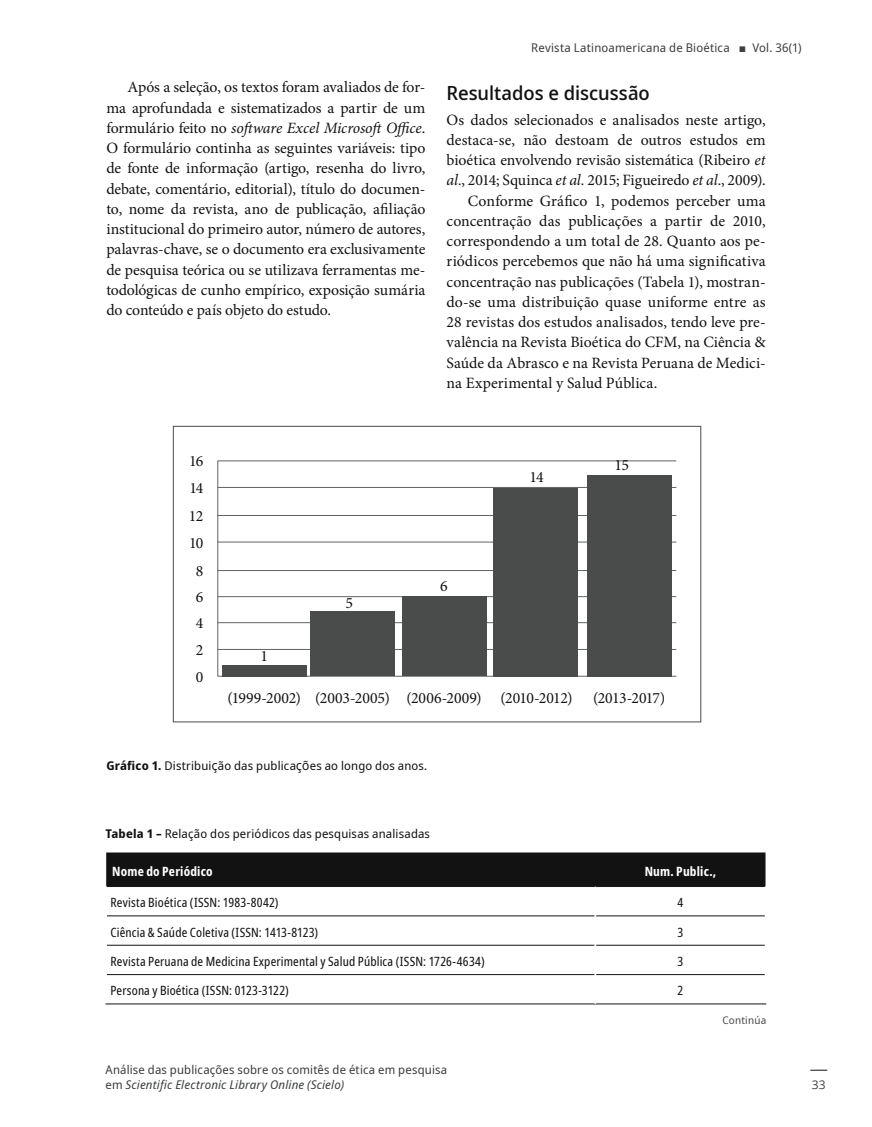
<style>
.page{position:relative;width:872px;height:1127px;background:#fff}
.page>*{position:absolute;margin:0;border:0;box-sizing:border-box;transform-origin:0 0}
.t1{font:500 19.5px "Noto Sans Display";color:#121212}
.t2{font:15.75px/20.2px "Minion Pro";color:#121212;text-align:justify}
.t3{font:15.75px "Minion Pro";letter-spacing:-.04em;color:#121212}
.t4{font:condensed 12.75px "Noto Sans Display";letter-spacing:.015em;color:#121212}
.t5{font:700 condensed 12.75px "Noto Sans Display";letter-spacing:.015em;color:#fff}
.t6{font:12px/15px "Noto Sans Display";letter-spacing:.015em;color:#3d3f3f}
.t7{font:12px "Noto Sans Display";letter-spacing:.015em;color:#121212}
.t8{font:12px "Open Sans";color:#3d3f3f}
.t9{font:10.5px "Noto Sans Display";letter-spacing:.02em;color:#4a4c4b}
.s1{font-style:italic}
.s2{font-weight:700}
</style>
<div class="page">
<svg style="left:810px;top:1070px;width:17px;height:1px"></svg>
<div style="left:106px;top:852px;width:659px;height:34px;background:#121212"></div>
<svg style="left:106px;top:886px;width:659px;height:90px"></svg>
<hr style="left:107px;top:886px;width:488px;height:1px;background:#121212">
<hr style="left:595px;top:886px;width:169px;height:1px;background:#121212">
<hr style="left:107px;top:915px;width:487px;height:1px;background:#121212">
<hr style="left:596px;top:915px;width:168px;height:1px;background:#121212">
<hr style="left:107px;top:945px;width:487px;height:1px;background:#121212">
<hr style="left:596px;top:945px;width:168px;height:1px;background:#121212">
<hr style="left:107px;top:974px;width:487px;height:1px;background:#121212">
<hr style="left:596px;top:974px;width:168px;height:1px;background:#121212">
<hr style="left:105px;top:1003px;width:490px;height:1px;background:#121212">
<hr style="left:595px;top:1003px;width:171px;height:1px;background:#121212">
<hr style="left:594px;top:887px;width:2px;height:29px;background:#fff">
<hr style="left:594px;top:916px;width:2px;height:29px;background:#fff">
<hr style="left:594px;top:945px;width:2px;height:29px;background:#fff">
<hr style="left:594px;top:974px;width:2px;height:30px;background:#fff">
<hr style="left:218px;top:461px;width:458px;height:1px;background:#606362">
<hr style="left:218px;top:487px;width:458px;height:1px;background:#606362">
<hr style="left:218px;top:515px;width:458px;height:1px;background:#606362">
<hr style="left:218px;top:542px;width:458px;height:1px;background:#606362">
<hr style="left:218px;top:570px;width:458px;height:1px;background:#606362">
<hr style="left:218px;top:596px;width:458px;height:1px;background:#606362">
<hr style="left:218px;top:622px;width:458px;height:1px;background:#606362">
<hr style="left:218px;top:649px;width:458px;height:1px;background:#606362">
<hr style="left:218px;top:676px;width:458px;height:1px;background:#606362">
<hr style="left:217px;top:461px;width:1px;height:215px;background:#606362">
<div style="left:587px;top:475px;width:84px;height:201px;background:#4a4c4b"></div>
<div style="left:493px;top:488px;width:84px;height:188px;background:#4a4c4b"></div>
<div style="left:402px;top:596px;width:84px;height:80px;background:#4a4c4b"></div>
<div style="left:310px;top:611px;width:85px;height:65px;background:#4a4c4b"></div>
<div style="left:222px;top:665px;width:84px;height:11px;background:#4a4c4b"></div>
<div style="left:173px;top:426px;width:528px;height:296px;border:1px solid #4a4c4b"></div>
<p class="t6" style="left:531px;top:41px;width:272px">Revista Latinoamericana de Bioética ■ Vol. 36(1)</p>
<p class="t2" style="left:106px;top:77px;width:320px;text-indent:21px">Após a seleção, os textos foram avaliados de for&shy;ma aprofundada e sistematizados a partir de um formulário feito no <span class="s1">software Excel Microsoft Office</span>.<br>O formulário continha as seguintes variáveis: tipo de fonte de informação (artigo, resenha do livro, debate, comentário, editorial), título do documen&shy;to, nome da revista, ano de publicação, afiliação institucional do primeiro autor, número de autores, palavras-chave, se o documento era exclusivamente de pesquisa teórica ou se utilizava ferramentas me&shy;todológicas de cunho empírico, exposição sumária do conteúdo e país objeto do estudo.</p>
<p class="t1" style="left:446px;top:79px;width:205px">Resultados e discussão</p>
<p class="t2" style="left:446px;top:110px;width:320px">Os dados selecionados e analisados neste artigo,</p>
<p class="t2" style="left:446px;top:130px;width:320px">destaca-se, não destoam de outros estudos em</p>
<p class="t2" style="left:446px;top:150px;width:320px">bioética envolvendo revisão sistemática (Ribeiro <span class="s1">et</span></p>
<p class="t2" style="left:446px;top:170px;width:320px"><span class="s1">al.</span>, 2014; Squinca <span class="s1">et al.</span> 2015; Figueiredo <span class="s1">et al</span>., 2009).</p>
<p class="t2" style="left:468px;top:191px;width:299px">Conforme Gráfico 1, podemos perceber uma</p>
<p class="t2" style="left:446px;top:211px;width:320px">concentração das publicações a partir de 2010,</p>
<p class="t2" style="left:446px;top:231px;width:320px">correspondendo a um total de 28. Quanto aos pe-</p>
<p class="t2" style="left:446px;top:251px;width:320px">riódicos percebemos que não há uma significativa</p>
<p class="t2" style="left:446px;top:272px;width:320px">concentração nas publicações (Tabela 1), mostran-</p>
<p class="t2" style="left:446px;top:292px;width:320px">do-se uma distribuição quase uniforme entre as</p>
<p class="t2" style="left:446px;top:312px;width:320px">28 revistas dos estudos analisados, tendo leve pre-</p>
<p class="t2" style="left:446px;top:332px;width:320px">valência na Revista Bioética do CFM, na Ciência &amp;</p>
<p class="t2" style="left:446px;top:353px;width:320px">Saúde da Abrasco e na Revista Peruana de Medici-</p>
<p class="t2" style="left:446px;top:373px;width:212px">na Experimental y Salud Pública.</p>
<p class="t2" style="left:189px;top:451px;width:16px">16</p>
<p class="t2" style="left:614px;top:455px;width:16px">15</p>
<p class="t2" style="left:189px;top:478px;width:16px">14</p>
<p class="t2" style="left:529px;top:466px;width:16px">14</p>
<p class="t2" style="left:189px;top:503px;width:16px;line-height:26.2px">12<br>10</p>
<p class="t2" style="left:196px;top:558px;width:9px;line-height:26px">8<br>6</p>
<p class="t2" style="left:196px;top:610px;width:9px;line-height:27px">4<br>2<br>0</p>
<p class="t2" style="left:260px;top:646px;width:9px">1</p>
<p class="t2" style="left:345px;top:593px;width:9px">5</p>
<p class="t2" style="left:440px;top:576px;width:9px">6</p>
<p class="t2" style="left:227px;top:688px;width:347px">(1999-2002) (2003-2005) (2006-2009) (2010-2012)</p>
<p class="t3" style="left:593px;top:688px;width:74px">(2013-2017)</p>
<p class="t7" style="left:106px;top:757px;width:322px"><span class="s2">Gráfico 1.</span> DistribuiÇão das publicaÇÕes ao longo dos anos.</p>
<p class="t7" style="left:105px;top:825px;width:326px"><span class="s2">Tabela 1 –</span> Relação dos periódicos das pesquisas analisadas</p>
<p class="t5" style="left:112px;top:862px;width:102px">Nome do Periódico</p>
<p class="t5" style="left:644px;top:862px;width:73px">Num. Public.,</p>
<p class="t4" style="left:110px;top:894px;width:169px">Revista Bioética (ISSN: 1983-8042)</p>
<p class="t4" style="left:677px;top:894px;width:7px">4</p>
<p class="t4" style="left:110px;top:923px;width:209px">Ciência &amp; Saúde Coletiva (ISSN: 1413-8123)</p>
<p class="t4" style="left:677px;top:923px;width:7px">3</p>
<p class="t4" style="left:110px;top:952px;width:376px">Revista Peruana de Medicina Experimental y Salud Pública (ISSN: 1726-4634)</p>
<p class="t4" style="left:677px;top:952px;width:7px">3</p>
<p class="t4" style="left:110px;top:982px;width:180px">Persona y Bioética (ISSN: 0123-3122)</p>
<p class="t4" style="left:677px;top:982px;width:7px">2</p>
<p class="t6" style="left:105px;top:1062px;width:343px">Análise das publicações sobre os comitês de ética em pesquisa em <span class="s1">Scientific Electronic Library Online (Scielo)</span></p>
<p class="t9" style="left:722px;top:1012px;width:45px">Continúa</p>
<p class="t8" style="left:812px;top:1076px;width:15px">33</p>
</div>
